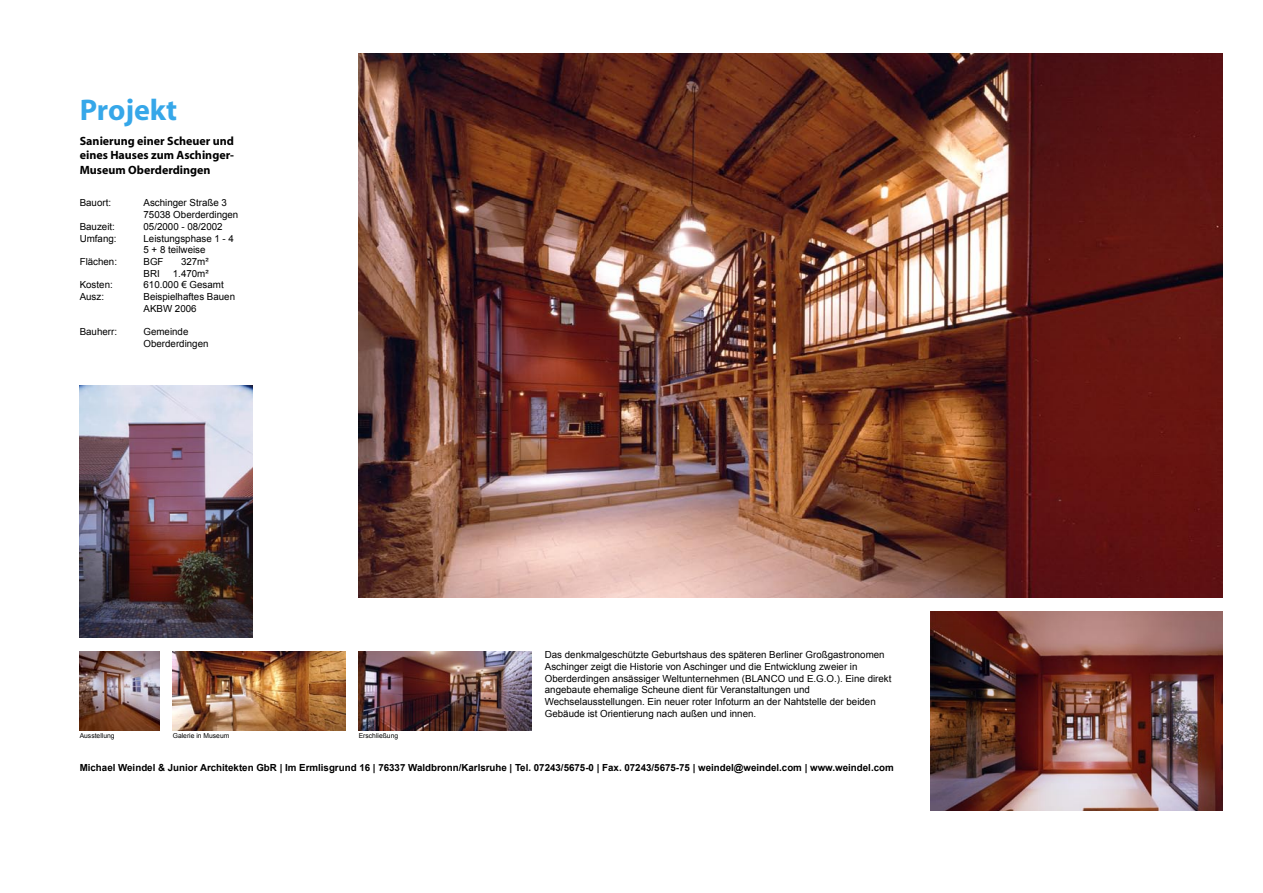
<style>
.page{position:relative;width:1263px;height:893px;background:#fff}
.page>*{position:absolute;margin:0;border:0;box-sizing:border-box;transform-origin:0 0}
.t1{font:700 30px "Myriad";color:#36a7e9}
.t2{font:700 12px/14.4px "Myriad";color:#000;text-align:justify}
.t3{font:9.75px/11.7px "Arial";color:#000}
.t4{font:700 9.75px "Arial";color:#000}
.t5{font:6.75px "Arial";color:#000}
</style>
<div class="page">
<img style="left:359px;top:53px;width:863px;height:545px">
<img style="left:80px;top:385px;width:172px;height:253px">
<img style="left:359px;top:651px;width:172px;height:80px">
<img style="left:173px;top:651px;width:172px;height:80px">
<img style="left:80px;top:651px;width:79px;height:80px">
<img style="left:930px;top:611px;width:292px;height:200px">
<p class="t1" style="left:80px;top:94px;width:99px">Projekt</p>
<p class="t2" style="left:80px;top:134px;width:156px">Sanierung einer Scheuer und eines Hauses zum Aschinger-Museum Oberderdingen</p>
<p class="t3" style="left:80px;top:197px;width:33px">Bauort:</p>
<p class="t3" style="left:143px;top:197px;width:96px">Aschinger Straße 3<br>75038 Oberderdingen</p>
<p class="t3" style="left:80px;top:221px;width:37px">Bauzeit:</p>
<p class="t3" style="left:143px;top:221px;width:81px">05/2000 - 08/2002</p>
<p class="t3" style="left:80px;top:232px;width:38px">Umfang:</p>
<p class="t3" style="left:143px;top:232px;width:92px">Leistungsphase 1 - 4</p>
<p class="t3" style="left:143px;top:244px;width:64px">5 + 8 teilweise</p>
<p class="t3" style="left:80px;top:256px;width:39px">Flächen:</p>
<p class="t3" style="left:143px;top:256px;width:22px">BGF</p>
<p class="t3" style="left:181px;top:256px;width:29px">327m²</p>
<p class="t3" style="left:143px;top:267px;width:18px">BRI</p>
<p class="t3" style="left:173px;top:267px;width:37px">1.470m²</p>
<p class="t3" style="left:80px;top:279px;width:35px">Kosten:</p>
<p class="t3" style="left:143px;top:279px;width:82px">610.000 € Gesamt</p>
<p class="t3" style="left:80px;top:291px;width:26px">Ausz:</p>
<p class="t3" style="left:143px;top:291px;width:93px">Beispielhaftes Bauen</p>
<p class="t3" style="left:143px;top:303px;width:55px">AKBW 2006</p>
<p class="t3" style="left:80px;top:326px;width:39px">Bauherr:</p>
<p class="t3" style="left:143px;top:326px;width:46px">Gemeinde</p>
<p class="t3" style="left:143px;top:338px;width:67px">Oberderdingen</p>
<p class="t5" style="left:80px;top:731px;width:36px">Ausstellung</p>
<p class="t5" style="left:173px;top:731px;width:58px">Galerie in Museum</p>
<p class="t5" style="left:359px;top:731px;width:41px">Erschließung</p>
<p class="t3" style="left:545px;top:649px;width:341px">Das denkmalgeschützte Geburtshaus des späteren Berliner Großgastronomen<br>Aschinger zeigt die Historie von Aschinger und die Entwicklung zweier in</p>
<p class="t3" style="left:545px;top:672px;width:348px">Oberderdingen ansässiger Weltunternehmen (BLANCO und E.G.O.). Eine direkt angebaute ehemalige Scheune dient für Veranstaltungen und</p>
<p class="t3" style="left:545px;top:696px;width:332px">Wechselausstellungen. Ein neuer roter Infoturm an der Nahtstelle der beiden<br>Gebäude ist Orientierung nach außen und innen.</p>
<p class="t4" style="left:80px;top:761px;width:815px">Michael Weindel &amp; Junior Architekten GbR | Im Ermlisgrund 16 | 76337 Waldbronn/Karlsruhe | Tel. 07243/5675-0 | Fax. 07243/5675-75 | weindel@weindel.com | www.weindel.com</p>
</div>
